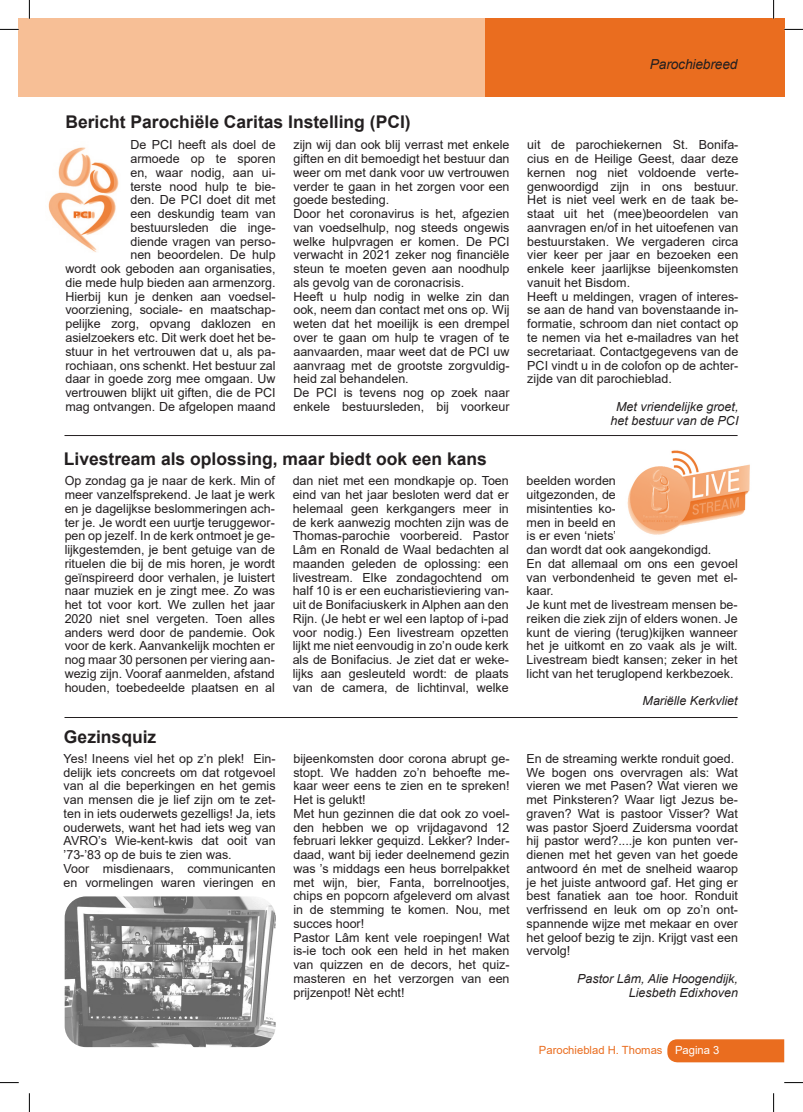
<style>
.page{position:relative;width:803px;height:1112px;background:#fff}
.page>*{position:absolute;margin:0;border:0;box-sizing:border-box;transform-origin:0 0}
.t1{font:700 17.5px "Arial";color:#231f20}
.t2{font:italic 13.75px "Arial";letter-spacing:-.01em;color:#231f20}
.t3{font:12.5px/13.8px "Arial";color:#231f20}
.t4{font:italic 12.5px/13.8px "Arial";color:#231f20;text-align:center}
.t5{font:11.25px "Arial";color:#ea6d1f}
.s1{color:#fff}
</style>
<div class="page">
<div style="left:19px;top:19px;width:473px;height:78px;background:#f7bf96"></div>
<div style="left:485px;top:19px;width:299px;height:78px;background:#ea6d1f"></div>
<div style="left:667px;top:1039px;width:117px;height:23px;background:#ea6d1f"></div>
<hr style="left:65px;top:435px;width:672px;height:1px;background:#231f20">
<hr style="left:65px;top:717px;width:672px;height:1px;background:#231f20">
<img style="left:48px;top:147px;width:71px;height:105px">
<img style="left:627px;top:450px;width:123px;height:85px">
<img style="left:65px;top:896px;width:211px;height:150px">
<svg style="left:0;top:29px;width:19px;height:1px"></svg>
<svg style="left:784px;top:29px;width:19px;height:1px"></svg>
<svg style="left:0;top:1082px;width:19px;height:1px"></svg>
<svg style="left:784px;top:1082px;width:19px;height:1px"></svg>
<svg style="left:29px;top:0;width:1px;height:19px"></svg>
<svg style="left:29px;top:1093px;width:1px;height:18px"></svg>
<svg style="left:773px;top:0;width:1px;height:19px"></svg>
<svg style="left:773px;top:1093px;width:1px;height:18px"></svg>
<h1 class="t1" style="left:65px;top:110px;width:347px">Bericht Parochiële Caritas Instelling (PCI)</h1>
<p class="t2" style="left:650px;top:55px;width:89px">Parochiebreed</p>
<p class="t3" style="left:65px;top:138px;width:212px;text-align:right">De PCI heeft als doel de<br>armoede op te sporen<br>en, waar nodig, aan ui-<br>terste nood hulp te bie-<br>den. De PCI doet dit met<br>een deskundig team van bestuursleden die inge-<br>diende vragen van perso-<br>nen beoordelen. De hulp<br>wordt ook geboden aan organisaties, die mede hulp bieden aan armenzorg.<br>Hierbij kun je denken aan voedsel&shy;voorziening, sociale- en maatschap&shy;pelijke zorg, opvang daklozen en asielzoekers etc. Dit werk doet het be&shy;stuur in het vertrouwen dat u, als pa&shy;rochiaan, ons schenkt. Het bestuur zal daar in goede zorg mee omgaan. Uw vertrouwen blijkt uit giften, die de PCI mag ontvangen. De afgelopen maand</p>
<p class="t3" style="left:293px;top:138px;width:218px">zijn wij dan ook blij verrast met enkele giften en dit bemoedigt het bestuur dan weer om met dank voor uw vertrouwen verder te gaan in het zorgen voor een goede besteding.<br>Door het coronavirus is het, afgezien van voedselhulp, nog steeds ongewis welke hulpvragen er komen. De PCI verwacht in 2021 zeker nog financiële steun te moeten geven aan noodhulp als gevolg van de coronacrisis.<br>Heeft u hulp nodig in welke zin dan ook, neem dan contact met ons op. Wij weten dat het moeilijk is een drempel over te gaan om hulp te vragen of te aanvaarden, maar weet dat de PCI uw aanvraag met de grootste zorgvuldig&shy;heid zal behandelen.<br>De PCI is tevens nog op zoek naar enkele bestuursleden, bij voorkeur</p>
<p class="t3" style="left:527px;top:138px;width:213px">uit de parochiekernen St. Bonifa&shy;cius en de Heilige Geest, daar deze kernen nog niet voldoende verte&shy;genwoordigd zijn in ons bestuur.<br>Het is niet veel werk en de taak be&shy;staat uit het (mee)beoordelen van aanvragen en/of in het uitoefenen van bestuurstaken. We vergaderen circa vier keer per jaar en bezoeken een enkele keer jaarlijkse bijeenkomsten vanuit het Bisdom.<br>Heeft u meldingen, vragen of interes&shy;se aan de hand van bovenstaande in&shy;formatie, schroom dan niet contact op te nemen via het e-mailadres van het secretariaat. Contactgegevens van de PCI vindt u in de colofon op de achter&shy;zijde van dit parochieblad.</p>
<p class="t4" style="left:611px;top:399px;width:129px">Met vriendelijke groet, het bestuur van de PCI</p>
<h1 class="t1" style="left:64px;top:446px;width:425px">Livestream als oplossing, maar biedt ook een kans</h1>
<p class="t3" style="left:65px;top:474px;width:212px;text-align:justify">Op zondag ga je naar de kerk. Min of meer vanzelfsprekend. Je laat je werk en je dagelijkse beslommeringen ach&shy;ter je. Je wordt een uurtje teruggewor&shy;pen op jezelf. In de kerk ontmoet je ge&shy;lijkgestemden, je bent getuige van de rituelen die bij de mis horen, je wordt geïnspireerd door verhalen, je luistert naar muziek en je zingt mee. Zo was het tot voor kort. We zullen het jaar 2020 niet snel vergeten. Toen alles anders werd door de pandemie. Ook voor de kerk. Aanvankelijk mochten er nog maar 30 personen per viering aan&shy;wezig zijn. Vooraf aanmelden, afstand houden, toebedeelde plaatsen en al</p>
<p class="t3" style="left:293px;top:474px;width:218px;text-align:justify">dan niet met een mondkapje op. Toen eind van het jaar besloten werd dat er helemaal geen kerkgangers meer in de kerk aanwezig mochten zijn was de Thomas-parochie voorbereid. Pastor Lâm en Ronald de Waal bedachten al maanden geleden de oplossing: een livestream. Elke zondagochtend om half 10 is er een eucharistieviering van&shy;uit de Bonifaciuskerk in Alphen aan den Rijn. (Je hebt er wel een laptop of i-pad voor nodig.) Een livestream opzetten lijkt me niet eenvoudig in zo’n oude kerk als de Bonifacius. Je ziet dat er weke&shy;lijks aan gesleuteld wordt: de plaats van de camera, de lichtinval, welke</p>
<p class="t3" style="left:526px;top:474px;width:213px">beelden worden<br>uitgezonden, de<br>misintenties ko-<br>men in beeld en<br>is er even ‘niets’<br>dan wordt dat ook aangekondigd.<br>En dat allemaal om ons een gevoel van verbondenheid te geven met el&shy;kaar.<br>Je kunt met de livestream mensen be&shy;reiken die ziek zijn of elders wonen. Je kunt de viering (terug)kijken wanneer het je uitkomt en zo vaak als je wilt.<br>Livestream biedt kansen; zeker in het licht van het teruglopend kerkbezoek.</p>
<p class="t4" style="left:642px;top:694px;width:97px">Mariëlle Kerkvliet</p>
<h1 class="t1" style="left:64px;top:724px;width:94px">Gezinsquiz</h1>
<p class="t3" style="left:64px;top:751px;width:214px">Yes! Ineens viel het op z’n plek! Ein&shy;delijk iets concreets om dat rotgevoel van al die beperkingen en het gemis van mensen die je lief zijn om te zet&shy;ten in iets ouderwets gezelligs! Ja, iets ouderwets, want het had iets weg van AVRO’s Wie-kent-kwis dat ooit van ’73-’83 op de buis te zien was.<br>Voor misdienaars, communicanten en vormelingen waren vieringen en</p>
<p class="t3" style="left:293px;top:751px;width:218px">bijeenkomsten door corona abrupt ge&shy;stopt. We hadden zo’n behoefte me&shy;kaar weer eens te zien en te spreken!<br>Het is gelukt!<br>Met hun gezinnen die dat ook zo voel&shy;den hebben we op vrijdagavond 12 februari lekker gequizd. Lekker? Inder&shy;daad, want bij ieder deelnemend gezin was ’s middags een heus borrelpakket met wijn, bier, Fanta, borrelnootjes, chips en popcorn afgeleverd om alvast in de stemming te komen. Nou, met succes hoor!<br>Pastor Lâm kent vele roepingen! Wat is-ie toch ook een held in het maken van quizzen en de decors, het quiz&shy;masteren en het verzorgen van een prijzenpot! Nèt echt!</p>
<p class="t3" style="left:526px;top:751px;width:213px">En de streaming werkte ronduit goed.<br>We bogen ons overvragen als: Wat vieren we met Pasen? Wat vieren we met Pinksteren? Waar ligt Jezus be&shy;graven? Wat is pastoor Visser? Wat was pastor Sjoerd Zuidersma voordat hij pastor werd?....je kon punten ver&shy;dienen met het geven van het goede antwoord én met de snelheid waarop je het juiste antwoord gaf. Het ging er best fanatiek aan toe hoor. Ronduit verfrissend en leuk om op zo’n ont&shy;spannende wijze met mekaar en over het geloof bezig te zijn. Krijgt vast een vervolg!</p>
<p class="t4" style="left:577px;top:971px;width:162px;text-align:right">Pastor Lâm, Alie Hoogendijk,<br>Liesbeth Edixhoven</p>
<p class="t5" style="left:539px;top:1042px;width:182px">Parochieblad H. Thomas <span class="s1">Pagina 3</span></p>
</div>
